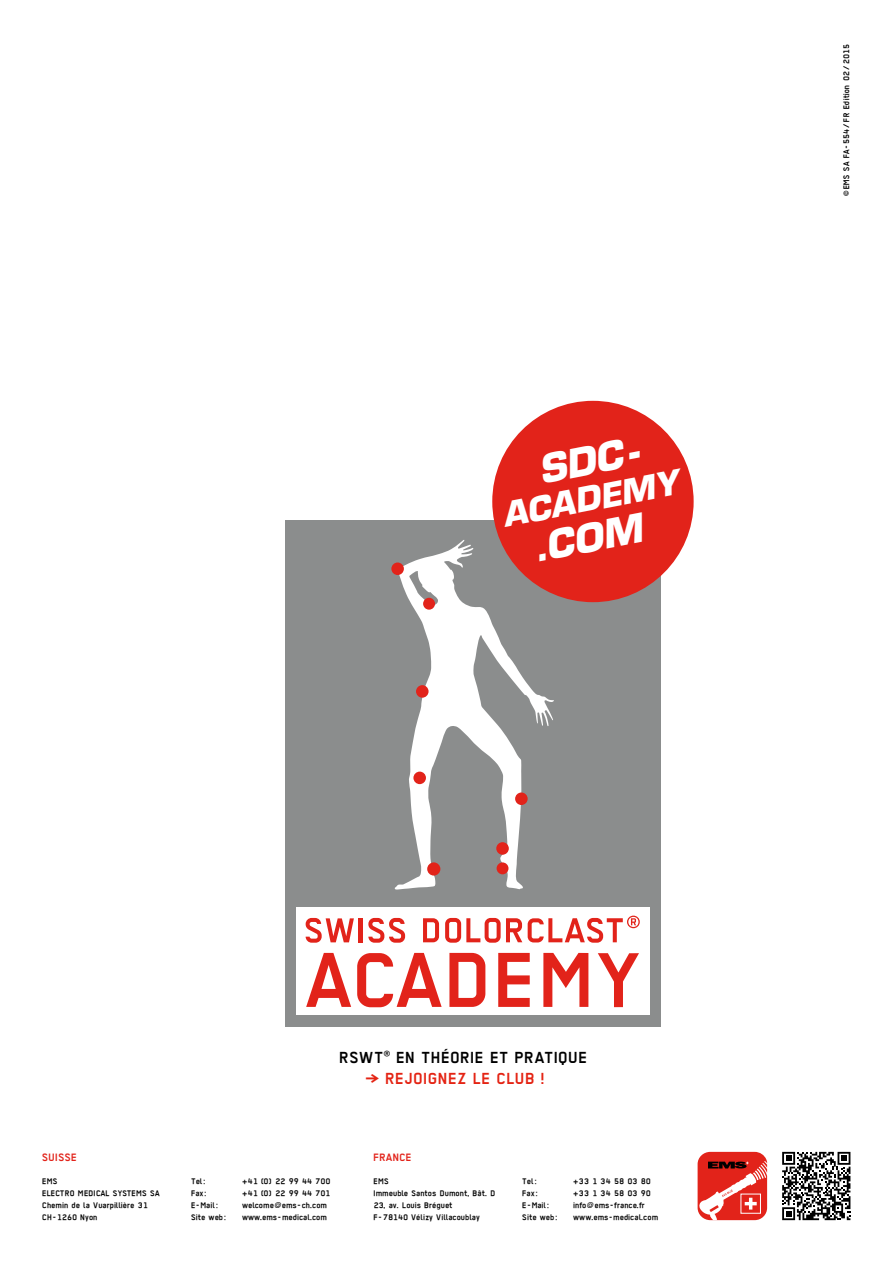
<style>
.page{position:relative;width:893px;height:1263px;background:#fff}
.page>*{position:absolute;margin:0;border:0;box-sizing:border-box;transform-origin:0 0}
.t1{font:italic 700 38.55px "Eurostile";color:#fff}
.t2{font:italic 700 33px "Eurostile";color:#fff}
.t3{font:700 18px/21px "TRANS";letter-spacing:.005em;color:#000}
.t4{font:700 12px "TRANS";color:#e2231a}
.t5{font:9px/12px "TRANS Bold";color:#000}
.s1{color:#e42313}
</style>
<div class="page">
<svg style="left:782px;top:1152px;width:68px;height:68px"></svg>
<svg style="left:698px;top:1152px;width:69px;height:68px"></svg>
<div style="left:285px;top:520px;width:376px;height:506px;background:#8b8d8d"></div>
<svg style="left:395px;top:540px;width:159px;height:349px"></svg>
<div style="left:296px;top:908px;width:353px;height:107px;background:#fff"></div>
<div style="left:391px;top:562px;width:13px;height:13px;background:#e2231a;border-radius:50%"></div>
<div style="left:423px;top:598px;width:12px;height:12px;background:#e2231a;border-radius:50%"></div>
<div style="left:416px;top:685px;width:13px;height:13px;background:#e2231a;border-radius:50%"></div>
<div style="left:413px;top:772px;width:13px;height:12px;background:#e2231a;border-radius:50%"></div>
<div style="left:515px;top:792px;width:13px;height:13px;background:#e2231a;border-radius:50%"></div>
<div style="left:496px;top:842px;width:13px;height:13px;background:#e2231a;border-radius:50%"></div>
<div style="left:497px;top:862px;width:11px;height:12px;background:#e2231a;border-radius:50%"></div>
<div style="left:427px;top:862px;width:13px;height:13px;background:#e2231a;border-radius:50%"></div>
<svg style="left:306px;top:918px;width:48px;height:25px"></svg>
<hr style="left:359px;top:918px;width:4px;height:24px;background:#e2231a">
<svg style="left:368px;top:918px;width:37px;height:25px"></svg>
<svg style="left:423px;top:918px;width:16px;height:24px"></svg>
<svg style="left:445px;top:918px;width:77px;height:25px"></svg>
<svg style="left:528px;top:916px;width:112px;height:27px"></svg>
<svg style="left:306px;top:953px;width:45px;height:54px"></svg>
<svg style="left:357px;top:953px;width:85px;height:54px"></svg>
<svg style="left:449px;top:953px;width:36px;height:54px"></svg>
<svg style="left:498px;top:953px;width:32px;height:54px"></svg>
<svg style="left:543px;top:953px;width:45px;height:54px"></svg>
<svg style="left:598px;top:953px;width:41px;height:54px"></svg>
<div style="left:492px;top:401px;width:202px;height:201px;background:#e2231a;border-radius:50%"></div>
<h1 class="t1" style="left:534px;top:447px;width:110px;rotate:-11deg">SDC-</h1>
<h2 class="t2" style="left:499px;top:495px;width:179px;rotate:-11deg">ACADEMY</h2>
<h1 class="t1" style="left:529px;top:525px;width:111px;rotate:-11deg">.COM</h1>
<p class="t5" style="left:840px;top:196px;width:154px;rotate:-90deg">©EMS SA FA-554/FR Edition 02/2015</p>
<h3 class="t4" style="left:43px;top:1151px;width:37px">SUISSE</h3>
<p class="t5" style="left:43px;top:1175px;width:119px">EMS<br>ELECTRO MEDICAL SYSTEMS SA<br>Chemin de la Vuarpillière 31<br>CH-1260 Nyon</p>
<h3 class="t3" style="left:365px;top:1047px;width:224px;text-indent:-26px">RSWT<sup>®</sup> EN THÉORIE ET PRATIQUE <span class="s1">} REJOIGNEZ LE CLUB !</span></h3>
<p class="t5" style="left:191px;top:1175px;width:16px">Tel:</p>
<p class="t5" style="left:242px;top:1175px;width:90px">+41 (0) 22 99 44 700</p>
<p class="t5" style="left:191px;top:1187px;width:17px">Fax :</p>
<p class="t5" style="left:242px;top:1187px;width:90px">+41 (0) 22 99 44 701</p>
<p class="t5" style="left:191px;top:1199px;width:29px">E-Mail:</p>
<p class="t5" style="left:242px;top:1199px;width:87px">welcome@ems-ch.com</p>
<p class="t5" style="left:191px;top:1211px;width:37px">Site web :</p>
<p class="t5" style="left:242px;top:1211px;width:86px">www.ems-medical.com</p>
<h3 class="t4" style="left:374px;top:1151px;width:40px">FRANCE</h3>
<p class="t5" style="left:374px;top:1175px;width:124px">EMS<br>Immeuble Santos Dumont, Bât. D<br>23, av. Louis Bréguet<br>F-78140 Vélizy Villacoublay</p>
<p class="t5" style="left:523px;top:1175px;width:16px">Tel:</p>
<p class="t5" style="left:574px;top:1175px;width:79px">+33 1 34 58 03 80</p>
<p class="t5" style="left:523px;top:1187px;width:17px">Fax :</p>
<p class="t5" style="left:574px;top:1187px;width:79px">+33 1 34 58 03 90</p>
<p class="t5" style="left:523px;top:1199px;width:29px">E-Mail:</p>
<p class="t5" style="left:574px;top:1199px;width:73px">info@ems-france.fr</p>
<p class="t5" style="left:523px;top:1211px;width:37px">Site web :</p>
<p class="t5" style="left:574px;top:1211px;width:86px">www.ems-medical.com</p>
</div>
